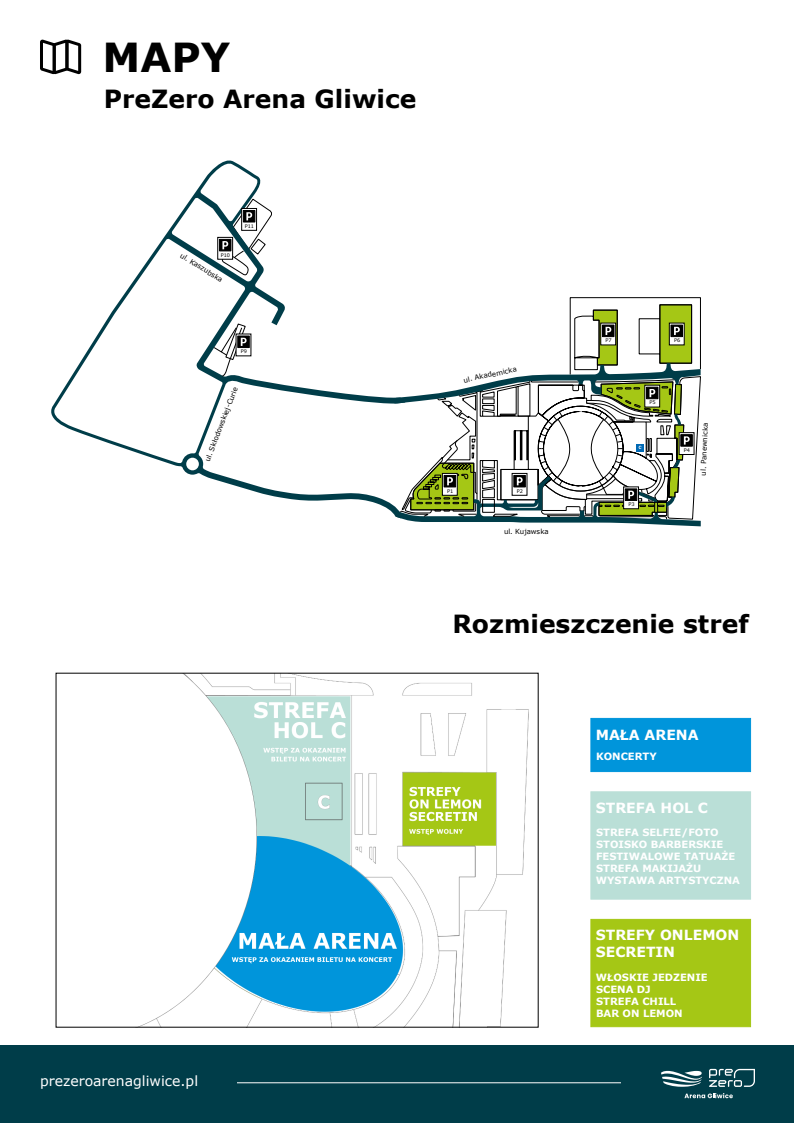
<style>
.page{position:relative;width:794px;height:1123px;background:#fff}
.page>*{position:absolute;margin:0;border:0;box-sizing:border-box;transform-origin:0 0}
.t1{font:700 40px "Verdana";color:#000}
.t2{font:700 25px "Verdana";color:#000}
.t3{font:700 14px/16.8px "Verdana";color:#fff}
.t4{font:14px "Verdana";color:#fff}
.t5{font:700 10px/12px "Verdana";color:#fff}
.t6{font:7px "Verdana";color:#000}
.t7{font:5px "Verdana";letter-spacing:.005em;color:#000}
</style>
<div class="page">
<div style="left:0;top:1046px;width:794px;height:77px;background:#003d49"></div>
<svg style="left:40px;top:40px;width:41px;height:34px"></svg>
<svg style="left:661px;top:1071px;width:41px;height:16px"></svg>
<svg style="left:709px;top:1069px;width:46px;height:18px"></svg>
<svg style="left:684px;top:1093px;width:49px;height:5px"></svg>
<hr style="left:237px;top:1082px;width:384px;height:1px;background:#fff">
<svg style="left:569px;top:298px;width:132px;height:12px"></svg>
<svg style="left:51px;top:160px;width:343px;height:354px"></svg>
<div style="left:236px;top:334px;width:15px;height:22px;background:#fff;border:1px solid #000"></div>
<div style="left:238px;top:336px;width:11px;height:12px;background:#000"></div>
<svg style="left:214px;top:324px;width:33px;height:53px"></svg>
<svg style="left:220px;top:199px;width:53px;height:77px"></svg>
<img style="left:142px;top:675px;width:387px;height:350px">
<div style="left:590px;top:791px;width:161px;height:109px;background:#badfd7;border:1px solid #badfd7"></div>
<div style="left:590px;top:919px;width:161px;height:108px;background:#a5c715;border:1px solid #a5c715"></div>
<div style="left:590px;top:718px;width:161px;height:54px;background:#0095db"></div>
<svg style="left:394px;top:310px;width:307px;height:216px"></svg>
<h1 class="t1" style="left:103px;top:32px;width:129px">MAPY</h1>
<h2 class="t2" style="left:104px;top:83px;width:314px">PreZero Arena Gliwice</h2>
<p class="t7" style="left:221px;top:252px;width:11px">P10</p>
<p class="t6" style="left:183px;top:251px;width:50px;rotate:32deg">ul. Kaszubska</p>
<p class="t7" style="left:245px;top:223px;width:11px">P11</p>
<p class="t7" style="left:241px;top:348px;width:8px">P9</p>
<p class="t6" style="left:203px;top:460px;width:81px;rotate:-69deg">ul. Skłodowskiej-Curie</p>
<h3 class="t4" style="left:40px;top:1072px;width:160px">prezeroarenagliwice.pl</h3>
<p class="t6" style="left:463px;top:376px;width:56px;rotate:-12deg">ul. Akademicka</p>
<p class="t7" style="left:447px;top:488px;width:8px">P1</p>
<p class="t7" style="left:517px;top:488px;width:8px">P2</p>
<p class="t6" style="left:504px;top:527px;width:46px">ul. Kujawska</p>
<p class="t7" style="left:605px;top:337px;width:8px">P7</p>
<p class="t7" style="left:674px;top:337px;width:8px">P6</p>
<p class="t7" style="left:649px;top:399px;width:8px">P5</p>
<p class="t7" style="left:628px;top:501px;width:8px">P3</p>
<p class="t7" style="left:684px;top:447px;width:8px">P4</p>
<p class="t6" style="left:699px;top:475px;width:54px;rotate:-88deg">ul. Panewnicka</p>
<h2 class="t2" style="left:452px;top:608px;width:298px">Rozmieszczenie stref</h2>
<h3 class="t3" style="left:596px;top:727px;width:104px">MAŁA ARENA</h3>
<p class="t5" style="left:596px;top:750px;width:62px">KONCERTY</p>
<h3 class="t3" style="left:596px;top:800px;width:114px">STREFA HOL C</h3>
<p class="t5" style="left:596px;top:827px;width:146px">STREFA SELFIE/FOTO<br>STOISKO BARBERSKIE<br>FESTIWALOWE TATUAŻE<br>STREFA MAKIJAŻU<br>WYSTAWA ARTYSTYCZNA</p>
<h3 class="t3" style="left:596px;top:927px;width:145px">STREFY ONLEMON<br>SECRETIN</h3>
<p class="t5" style="left:596px;top:971px;width:113px">WŁOSKIE JEDZENIE<br>SCENA DJ<br>STREFA CHILL<br>BAR ON LEMON</p>
</div>
